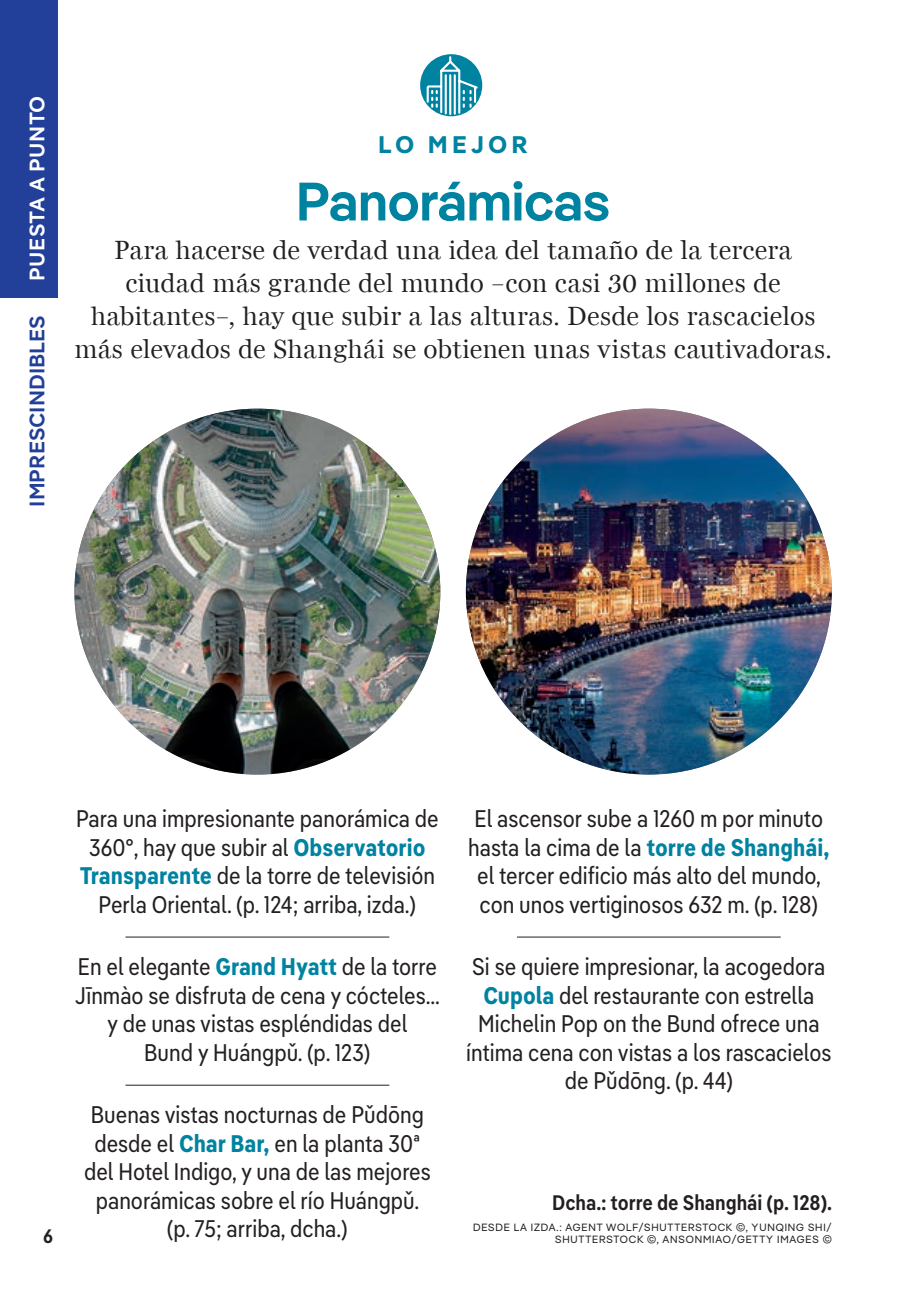
<style>
.page{position:relative;width:898px;height:1295px;background:#fff}
.page>*{position:absolute;margin:0;border:0;box-sizing:border-box;transform-origin:0 0}
.t1{font:600 54px "Pangea";color:#0083a1}
.t2{font:27px/33px "LP Miller Daily One";letter-spacing:.005em;color:#231f20;text-align:center}
.t3{font:24px/28.5px "Pangea Text Cond Regular LP";color:#231f20;text-align:center}
.t4{font:24px "Pangea Text Cond Bold LP";color:#0083a1}
.t5{font:700 24px "Pangea";letter-spacing:.2em;color:#0083a1}
.t6{font:21px "Pangea Text Cond Semi Bold LP";color:#231f20}
.t7{font:600 21px "Pangea Text";color:#223f99}
.t8{font:600 21px "Pangea Text";letter-spacing:.02em;color:#fff}
.t9{font:19.5px "Pangea Text Cond Semi Bold LP";color:#231f20}
.t10{font:10.5px/12px "Pangea";letter-spacing:.08em;color:#231f20;text-align:right}
.s1{font-family:"Pangea Text Cond Bold LP";color:#0083a1}
.s2{font-family:"Pangea Text Cond Regular LP";color:#231f20}
</style>
<div class="page">
<hr style="left:517px;top:936px;width:263px;height:1px;background:#231f20">
<hr style="left:125px;top:936px;width:264px;height:1px;background:#231f20">
<hr style="left:125px;top:1084px;width:264px;height:1px;background:#231f20">
<img style="left:74px;top:408px;width:366px;height:366px;border-radius:183px">
<img style="left:466px;top:408px;width:365px;height:366px;border-radius:183px">
<div style="left:420px;top:54px;width:62px;height:62px;background:#0083a1;border-radius:50%"></div>
<svg style="left:425px;top:55px;width:54px;height:61px"></svg>
<div style="left:0;top:0;width:57px;height:298px;background:#223f99"></div>
<p class="t8" style="left:21px;top:281px;width:187px;rotate:-90deg">PUESTA A PUNTO</p>
<p class="t7" style="left:21px;top:506px;width:193px;rotate:-90deg">IMPRESCINDIBLES</p>
<p class="t5" style="left:378px;top:127px;width:151px">LO MEJOR</p>
<h1 class="t1" style="left:296px;top:162px;width:315px">Panorámicas</h1>
<p class="t2" style="left:74px;top:234px;width:758px">Para hacerse de verdad una idea del tamaño de la tercera ciudad más grande del mundo –con casi 30 millones de habitantes–, hay que subir a las alturas. Desde los rascacielos más elevados de Shanghái se obtienen unas vistas cautivadoras.</p>
<p class="t9" style="left:43px;top:1220px;width:11px">6</p>
<p class="t3" style="left:76px;top:802px;width:364px">Para una impresionante panorámica de 360°, hay que subir al <span class="s1">Observatorio Transparente</span> de la torre de televisión Perla Oriental. (p. 124; arriba, izda.)</p>
<p class="t3" style="left:75px;top:950px;width:366px">En el elegante <span class="s1">Grand Hyatt</span> de la torre<br>Jīnmào se disfruta de cena y cócteles… y de unas vistas espléndidas del<br>Bund y Huángpǔ. (p. 123)</p>
<p class="t3" style="left:84px;top:1098px;width:348px">Buenas vistas nocturnas de Pǔdōng desde el <span class="s1">Char Bar,</span> en la planta 30ª del Hotel Indigo, y una de las mejores panorámicas sobre el río Huángpǔ. (p. 75; arriba, dcha.)</p>
<p class="t3" style="left:474px;top:802px;width:350px">El ascensor sube a 1260 m por minuto</p>
<p class="t4" style="left:468px;top:828px;width:362px"><span class="s2">hasta la cima de la</span> torre de Shanghái,</p>
<p class="t3" style="left:477px;top:859px;width:345px;text-align:left">el tercer edificio más alto del mundo, con unos vertiginosos 632 m. (p. 128)</p>
<p class="t3" style="left:466px;top:950px;width:367px">Si se quiere impresionar, la acogedora <span class="s1">Cupola</span> del restaurante con estrella Michelin Pop on the Bund ofrece una íntima cena con vistas a los rascacielos de Pǔdōng. (p. 44)</p>
<p class="t6" style="left:552px;top:1186px;width:281px">Dcha.: torre de Shanghái (p. 128).</p>
<p class="t10" style="left:473px;top:1220px;width:360px">DESDE LA IZDA.: AGENT WOLF/SHUTTERSTOCK ©, YUNQING SHI/<br>SHUTTERSTOCK ©, ANSONMIAO/GETTY IMAGES ©</p>
</div>
